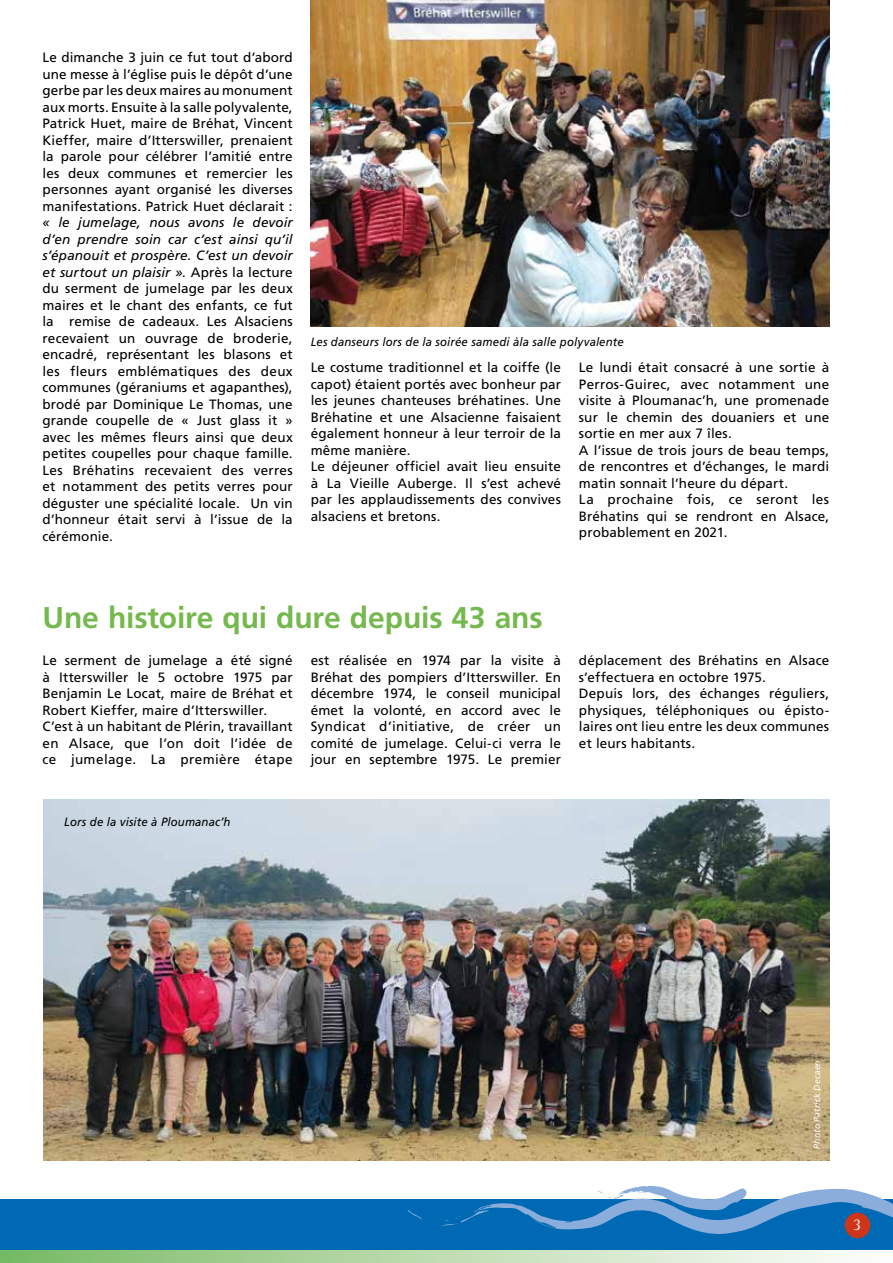
<style>
.page{position:relative;width:893px;height:1263px;background:#fff}
.page>*{position:absolute;margin:0;border:0;box-sizing:border-box;transform-origin:0 0}
.t1{font:700 30px "Frutiger";letter-spacing:-.005em;color:#75b94e}
.t2{font:300 15px "Binary ITC";color:#fff}
.t3{font:13.5px/16.5px "Frutiger";letter-spacing:.01em;color:#000}
.t4{font:italic 12px "Frutiger";letter-spacing:.01em;color:#000;scale:.95 1}
.t5{font:italic 9px "Frutiger";letter-spacing:.025em;color:#fff;scale:.95 1}
.s1{font-style:italic}
</style>
<div class="page">
<div style="left:0;top:1199px;width:893px;height:64px;background:#0069b4"></div>
<svg style="left:0;top:1250px;width:893px;height:13px;background:#bddcb2"></svg>
<div style="left:845px;top:1213px;width:25px;height:25px;background:#cf3619;border-radius:50%"></div>
<svg style="left:406px;top:1209px;width:16px;height:10px"></svg>
<svg style="left:439px;top:1186px;width:454px;height:48px"></svg>
<img style="left:44px;top:799px;width:785px;height:362px">
<img style="left:311px;top:0;width:518px;height:326px">
<p class="t3" style="left:43px;top:49px;width:252px;text-align:justify">Le dimanche 3 juin ce fut tout d’abord une messe à l’église puis le dépôt d’une gerbe par les deux maires au monument aux morts. Ensuite à la salle polyvalente, Patrick Huet, maire de Bréhat, Vincent Kieffer, maire d’Itterswiller, prenaient la parole pour célébrer l’amitié entre les deux communes et remercier les personnes ayant organisé les diverses manifestations. Patrick Huet déclarait :</p>
<p class="t3" style="left:43px;top:214px;width:252px;text-align:justify"><span class="s1">« le jumelage, nous avons le devoir d’en prendre soin car c’est ainsi qu’il s’épanouit et prospère. C’est un devoir et surtout un plaisir ».</span> Après la lecture du serment de jumelage par les deux maires et le chant des enfants, ce fut la remise de cadeaux. Les Alsaciens recevaient un ouvrage de broderie, encadré, représentant les blasons et les fleurs emblématiques des deux communes (géraniums et agapanthes), brodé par Dominique Le Thomas, une grande coupelle de « Just glass it » avec les mêmes fleurs ainsi que deux petites coupelles pour chaque famille.<br>Les Bréhatins recevaient des verres et notamment des petits verres pour déguster une spécialité locale. Un vin d’honneur était servi à l’issue de la cérémonie.</p>
<p class="t4" style="left:311px;top:335px;width:331px">Les danseurs lors de la soirée samedi àla salle polyvalente</p>
<p class="t3" style="left:311px;top:359px;width:252px">Le costume traditionnel et la coiffe (le capot) étaient portés avec bonheur par les jeunes chanteuses bréhatines. Une Bréhatine et une Alsacienne faisaient également honneur à leur terroir de la même manière.<br>Le déjeuner officiel avait lieu ensuite à La Vieille Auberge. Il s’est achevé par les applaudissements des convives alsaciens et bretons.</p>
<p class="t3" style="left:579px;top:359px;width:252px">Le lundi était consacré à une sortie à Perros-Guirec, avec notamment une visite à Ploumanac’h, une promenade sur le chemin des douaniers et une sortie en mer aux 7 îles.<br>A l’issue de trois jours de beau temps, de rencontres et d’échanges, le mardi matin sonnait l’heure du départ.<br>La prochaine fois, ce seront les Bréhatins qui se rendront en Alsace, probablement en 2021.</p>
<h1 class="t1" style="left:43px;top:600px;width:502px">Une histoire qui dure depuis 43 ans</h1>
<p class="t3" style="left:43px;top:652px;width:252px">Le serment de jumelage a été signé à Itterswiller le 5 octobre 1975 par Benjamin Le Locat, maire de Bréhat et Robert Kieffer, maire d’Itterswiller.<br>C’est à un habitant de Plérin, travaillant en Alsace, que l’on doit l’idée de ce jumelage. La première étape</p>
<p class="t3" style="left:311px;top:652px;width:252px;text-align:justify">est réalisée en 1974 par la visite à Bréhat des pompiers d’Itterswiller. En décembre 1974, le conseil municipal émet la volonté, en accord avec le Syndicat d’initiative, de créer un comité de jumelage. Celui-ci verra le jour en septembre 1975. Le premier</p>
<p class="t3" style="left:579px;top:652px;width:252px">déplacement des Bréhatins en Alsace s’effectuera en octobre 1975.<br>Depuis lors, des échanges réguliers, physiques, téléphoniques ou épisto&shy;laires ont lieu entre les deux communes et leurs habitants.</p>
<p class="t4" style="left:64px;top:815px;width:177px">Lors de la visite à Ploumanac’h</p>
<p class="t5" style="left:812px;top:1149px;width:95px;rotate:-90deg">Photo Patrick Decaen</p>
<p class="t2" style="left:853px;top:1216px;width:9px">3</p>
</div>
